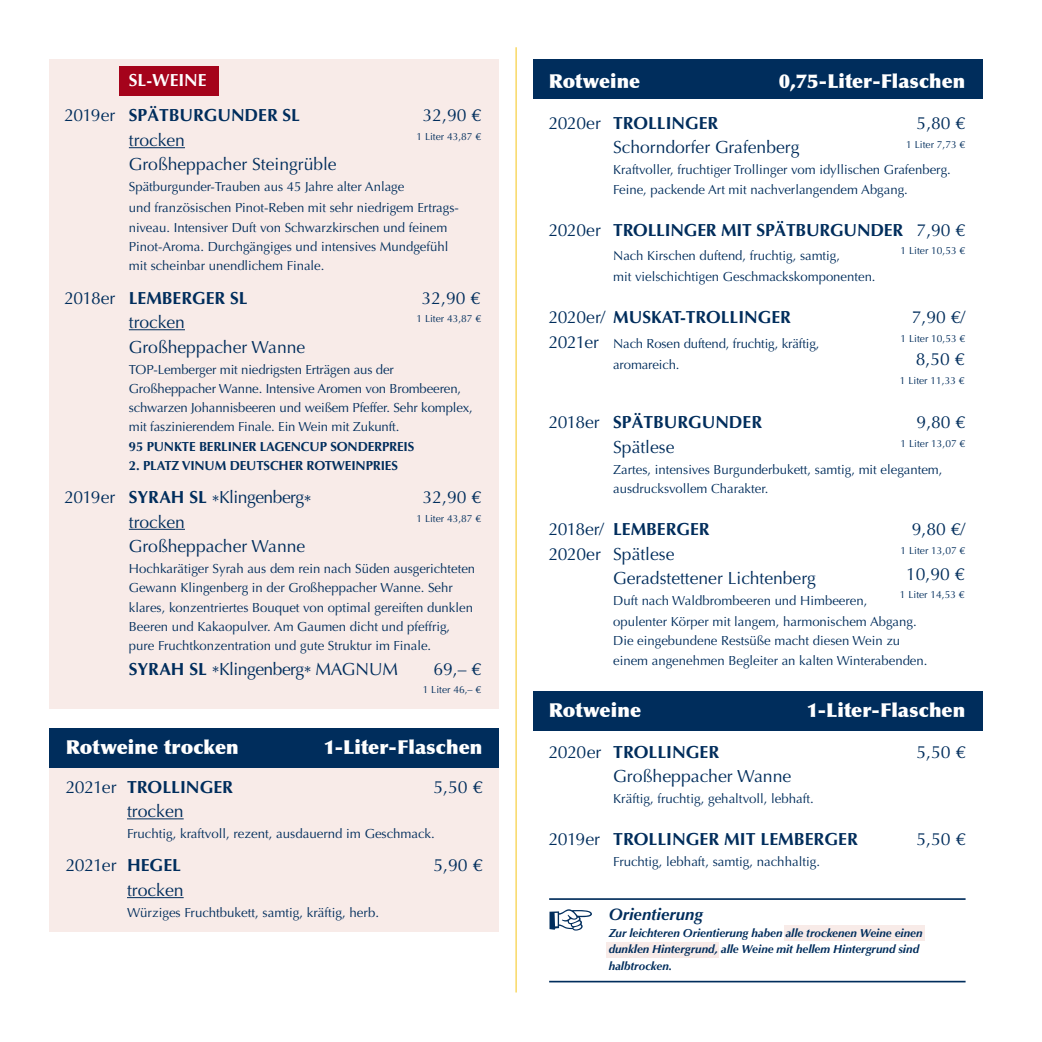
<style>
.page{position:relative;width:1042px;height:1042px;background:#fff}
.page>*{position:absolute;margin:0;border:0;box-sizing:border-box;transform-origin:0 0}
.t1{font:900 19.25px "Optima";letter-spacing:.005em;color:#fff}
.t2{font:17.5px "Optima";color:#002d5c}
.t3{font:700 17.5px/35px "Optima";color:#002d5c}
.t4{font:17.5px "Optima";letter-spacing:-.03em;color:#002d5c}
.t5{font:italic 700 16.62px "Optima";letter-spacing:-.005em;color:#002d5c}
.t6{font:13.12px/19.2px "Optima";color:#002d5c}
.t7{font:700 13.12px "Optima";letter-spacing:-.01em;color:#002d5c}
.t8{font:italic 700 11.72px/16.6px "Optima";color:#002d5c}
.t9{font:10.15px "Optima";color:#002d5c}
.s1{color:#fff}
.s2{font-weight:400}
.s3{font-weight:700}
.s4{font-size:17.5px}
</style>
<div class="page">
<hr style="left:516px;top:47px;width:1px;height:945px;background:#f5c618">
<div style="left:50px;top:60px;width:449px;height:649px;background:#f8ebe8"></div>
<div style="left:533px;top:60px;width:449px;height:39px;background:#002d5c"></div>
<div style="left:119px;top:66px;width:99px;height:30px;background:#a5031b"></div>
<hr style="left:129px;top:147px;width:56px;height:1px;background:#002d5c">
<hr style="left:129px;top:329px;width:56px;height:1px;background:#002d5c">
<hr style="left:129px;top:529px;width:56px;height:1px;background:#002d5c">
<div style="left:50px;top:763px;width:449px;height:168px;background:#f8ebe8"></div>
<div style="left:50px;top:728px;width:449px;height:40px;background:#002d5c"></div>
<hr style="left:127px;top:818px;width:57px;height:1px;background:#002d5c">
<hr style="left:127px;top:897px;width:57px;height:1px;background:#002d5c">
<div style="left:533px;top:691px;width:449px;height:39px;background:#002d5c"></div>
<div style="left:784px;top:925px;width:141px;height:16px;background:#f8ebe8"></div>
<div style="left:606px;top:942px;width:113px;height:16px;background:#f8ebe8"></div>
<svg style="left:549px;top:909px;width:43px;height:21px"></svg>
<hr style="left:549px;top:898px;width:416px;height:2px;background:#002d5c">
<hr style="left:549px;top:981px;width:416px;height:1px;background:#002d5c">
<h2 class="t3" style="left:64px;top:63px;width:237px;text-indent:64px"><span class="s1">SL-WEINE<br></span><span class="s2">2019er</span> SPÄTBURGUNDER SL</h2>
<h2 class="t2" style="left:423px;top:105px;width:60px">32,90 €</h2>
<h2 class="t2" style="left:129px;top:130px;width:58px">trocken</h2>
<p class="t9" style="left:416px;top:131px;width:66px">1 Liter 43,87 €</p>
<h2 class="t2" style="left:129px;top:154px;width:209px">Großheppacher Steingrüble</h2>
<p class="t6" style="left:129px;top:177px;width:331px;line-height:21px">Spätburgunder-Trauben aus 45 Jahre alter Anlage<br>und französischen Pinot-Reben mit sehr niedrigem Ertrags-</p>
<p class="t6" style="left:129px;top:218px;width:321px;text-align:justify">niveau. Intensiver Duft von Schwarzkirschen und feinem Pinot-Aroma. Durchgängiges und intensives Mundgefühl mit scheinbar unendlichem Finale.</p>
<h2 class="t3" style="left:64px;top:280px;width:185px"><span class="s2">2018er</span> LEMBERGER SL</h2>
<h2 class="t2" style="left:422px;top:287px;width:60px">32,90 €</h2>
<h2 class="t2" style="left:129px;top:312px;width:58px">trocken</h2>
<p class="t9" style="left:416px;top:313px;width:66px">1 Liter 43,87 €</p>
<h2 class="t2" style="left:129px;top:336px;width:178px">Großheppacher Wanne</h2>
<p class="t6" style="left:129px;top:360px;width:345px">TOP-Lemberger mit niedrigsten Erträgen aus der Großheppacher Wanne. Intensive Aromen von Brombeeren, schwarzen Johannisbeeren und weißem Pfeffer. Sehr komplex, mit faszinierendem Finale. Ein Wein mit Zukunft.</p>
<p class="t7" style="left:129px;top:438px;width:287px">95 PUNKTE BERLINER LAGENCUP SONDERPREIS</p>
<p class="t7" style="left:129px;top:458px;width:271px">2. PLATZ VINUM DEUTSCHER ROTWEINPRIES</p>
<h2 class="t4" style="left:64px;top:487px;width:249px">2019er <span class="s3">SYRAH SL</span> *Klingenberg*</h2>
<h2 class="t2" style="left:423px;top:487px;width:60px">32,90 €</h2>
<h2 class="t2" style="left:129px;top:511px;width:58px">trocken</h2>
<p class="t9" style="left:416px;top:512px;width:66px">1 Liter 43,87 €</p>
<h2 class="t2" style="left:129px;top:536px;width:178px">Großheppacher Wanne</h2>
<p class="t6" style="left:129px;top:559px;width:348px">Hochkarätiger Syrah aus dem rein nach Süden ausgerichteten Gewann Klingenberg in der Großheppacher Wanne. Sehr klares, konzentriertes Bouquet von optimal gereiften dunklen Beeren und Kakaopulver. Am Gaumen dicht und pfeffrig, pure Fruchtkonzentration und gute Struktur im Finale.</p>
<h2 class="t4" style="left:129px;top:658px;width:271px"><span class="s3">SYRAH SL</span> *Klingenberg* MAGNUM</h2>
<h2 class="t2" style="left:433px;top:658px;width:49px">69,– €</h2>
<p class="t9" style="left:423px;top:684px;width:60px">1 Liter 46,– €</p>
<h1 class="t1" style="left:66px;top:735px;width:175px">Rotweine trocken</h1>
<h1 class="t1" style="left:324px;top:735px;width:160px">1-Liter-Flaschen</h1>
<h2 class="t3" style="left:66px;top:769px;width:169px"><span class="s2">2021er</span> TROLLINGER</h2>
<h2 class="t2" style="left:433px;top:776px;width:51px">5,50 €</h2>
<h2 class="t2" style="left:127px;top:801px;width:58px">trocken</h2>
<p class="t6" style="left:127px;top:824px;width:309px">Fruchtig, kraftvoll, rezent, ausdauernd im Geschmack.</p>
<h2 class="t2" style="left:66px;top:855px;width:117px">2021er <span class="s3">HEGEL</span></h2>
<h2 class="t2" style="left:433px;top:855px;width:51px">5,90 €</h2>
<h2 class="t2" style="left:127px;top:880px;width:58px">trocken</h2>
<p class="t6" style="left:127px;top:903px;width:253px">Würziges Fruchtbukett, samtig, kräftig, herb.</p>
<h1 class="t1" style="left:549px;top:69px;width:93px">Rotweine</h1>
<h1 class="t1" style="left:779px;top:69px;width:188px">0,75-Liter-Flaschen</h1>
<h2 class="t3" style="left:549px;top:106px;width:171px"><span class="s2">2020er</span> TROLLINGER</h2>
<h2 class="t2" style="left:916px;top:113px;width:50px">5,80 €</h2>
<h2 class="t2" style="left:613px;top:137px;width:188px">Schorndorfer Grafenberg</h2>
<p class="t9" style="left:906px;top:138px;width:60px">1 Liter 7,73 €</p>
<p class="t6" style="left:613px;top:161px;width:339px">Kraftvoller, fruchtiger Trollinger vom idyllischen Grafenberg.<br>Feine, packende Art mit nachverlangendem Abgang.</p>
<h2 class="t3" style="left:549px;top:212px;width:418px"><span class="s2">2020er</span> TROLLINGER MIT SPÄTBURGUNDER <span class="s2">7,90 €</span></h2>
<p class="t6" style="left:613px;top:246px;width:228px">Nach Kirschen duftend, fruchtig, samtig,</p>
<p class="t9" style="left:900px;top:245px;width:66px">1 Liter 10,53 €</p>
<p class="t6" style="left:613px;top:267px;width:264px">mit vielschichtigen Geschmackskomponenten.</p>
<h2 class="t3" style="left:549px;top:300px;width:244px"><span class="s2">2020er/</span> MUSKAT-TROLLINGER</h2>
<h2 class="t2" style="left:912px;top:307px;width:55px">7,90 €/</h2>
<p class="t6" style="left:549px;top:334px;width:272px"><span class="s4">2021er</span> Nach Rosen duftend, fruchtig, kräftig,</p>
<p class="t9" style="left:900px;top:333px;width:66px">1 Liter 10,53 €</p>
<p class="t6" style="left:613px;top:355px;width:68px">aromareich.</p>
<h2 class="t2" style="left:916px;top:349px;width:50px">8,50 €</h2>
<p class="t9" style="left:900px;top:374px;width:66px">1 Liter 11,33 €</p>
<h2 class="t3" style="left:549px;top:405px;width:215px"><span class="s2">2018er</span> SPÄTBURGUNDER</h2>
<h2 class="t2" style="left:916px;top:412px;width:50px">9,80 €</h2>
<h2 class="t2" style="left:613px;top:437px;width:63px">Spätlese</h2>
<p class="t9" style="left:900px;top:438px;width:66px">1 Liter 13,07 €</p>
<p class="t6" style="left:613px;top:460px;width:331px">Zartes, intensives Burgunderbukett, samtig, mit elegantem, ausdrucksvollem Charakter.</p>
<h2 class="t3" style="left:549px;top:512px;width:162px"><span class="s2">2018er/</span> LEMBERGER</h2>
<h2 class="t2" style="left:912px;top:519px;width:55px">9,80 €/</h2>
<h2 class="t2" style="left:549px;top:543px;width:127px">2020er Spätlese</h2>
<p class="t9" style="left:900px;top:544px;width:66px">1 Liter 13,07 €</p>
<h2 class="t2" style="left:613px;top:568px;width:204px">Geradstettener Lichtenberg</h2>
<p class="t6" style="left:613px;top:590px;width:305px;line-height:21px">Duft nach Waldbrombeeren und Himbeeren, opulenter Körper mit langem, harmonischem Abgang.</p>
<p class="t6" style="left:613px;top:631px;width:316px">Die eingebundene Restsüße macht diesen Wein zu einem angenehmen Begleiter an kalten Winterabenden.</p>
<h2 class="t2" style="left:906px;top:563px;width:60px">10,90 €</h2>
<p class="t9" style="left:900px;top:589px;width:66px">1 Liter 14,53 €</p>
<h1 class="t1" style="left:549px;top:698px;width:94px">Rotweine</h1>
<h1 class="t1" style="left:806px;top:698px;width:160px">1-Liter-Flaschen</h1>
<h2 class="t3" style="left:549px;top:734px;width:172px"><span class="s2">2020er</span> TROLLINGER</h2>
<h2 class="t2" style="left:916px;top:742px;width:51px">5,50 €</h2>
<h2 class="t2" style="left:613px;top:766px;width:180px">Großheppacher Wanne</h2>
<p class="t6" style="left:613px;top:789px;width:202px">Kräftig, fruchtig, gehaltvoll, lebhaft.</p>
<h2 class="t3" style="left:549px;top:822px;width:311px"><span class="s2">2019er</span> TROLLINGER MIT LEMBERGER</h2>
<h2 class="t2" style="left:916px;top:829px;width:51px">5,50 €</h2>
<p class="t6" style="left:613px;top:852px;width:208px">Fruchtig, lebhaft, samtig, nachhaltig.</p>
<p class="t5" style="left:609px;top:904px;width:96px">Orientierung</p>
<p class="t8" style="left:609px;top:924px;width:315px">Zur leichteren Orientierung haben alle trockenen Weine einen dunklen Hintergrund, alle Weine mit hellem Hintergrund sind halbtrocken.</p>
</div>
